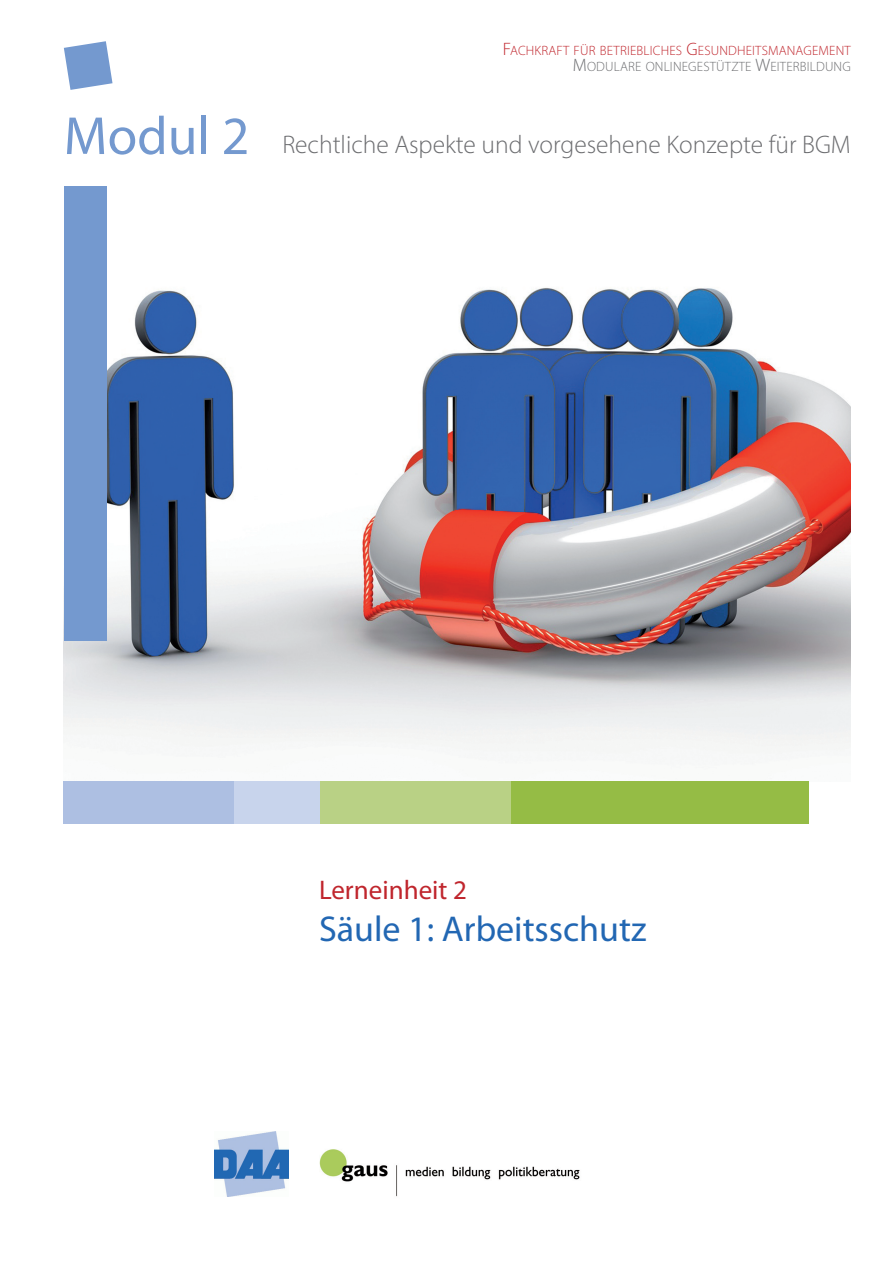
<style>
.page{position:relative;width:893px;height:1262px;background:#fff}
.page>*{position:absolute;margin:0;border:0;box-sizing:border-box;transform-origin:0 0}
.t1{font:36px "Myriad Pro";color:#2267b3}
.t2{font:27px "Myriad Pro";color:#c0262d}
.t3{font:300 25.5px "Myriad Pro";color:#6c6d70}
.t4{font:300 13.5px/16.5px "Myriad Pro";letter-spacing:.015em;color:#c0262d;text-align:right}
.s1{font-size:18px}
.s2{font-size:18px;color:#6c6d70}
.s3{color:#6c6d70}
.s4{font-weight:400;font-size:54px;color:#7499cf}
</style>
<div class="page">
<img style="left:64px;top:186px;width:786px;height:578px">
<img style="left:215px;top:1131px;width:73px;height:65px">
<div style="left:319px;top:781px;width:489px;height:43px;background:#95bc45"></div>
<img style="left:319px;top:1149px;width:261px;height:48px">
<div style="left:64px;top:781px;width:255px;height:43px;background:#adbfe2"></div>
<div style="left:64px;top:186px;width:42px;height:454px;background:#7499cf"></div>
<div style="left:319px;top:781px;width:191px;height:43px;background:#b9d185"></div>
<div style="left:234px;top:781px;width:85px;height:43px;background:#c8d4ec"></div>
<svg style="left:64px;top:41px;width:48px;height:49px"></svg>
<p class="t4" style="left:503px;top:42px;width:349px"><span class="s1">F</span>ACHKRAFT FÜR BETRIEBLICHES <span class="s1">G</span>ESUNDHEITSMANAGEMENT<br><span class="s2">M</span><span class="s3">ODULARE ONLINEGESTÜTZTE</span> <span class="s2">W</span><span class="s3">EITERBILDUNG</span></p>
<h3 class="t3" style="left:64px;top:129px;width:788px"><span class="s4">Modul 2</span> Rechtliche Aspekte und vorgesehene Konzepte für BGM</h3>
<h2 class="t2" style="left:319px;top:873px;width:149px">Lerneinheit 2</h2>
<h1 class="t1" style="left:319px;top:907px;width:329px">Säule 1: Arbeitsschutz</h1>
</div>
